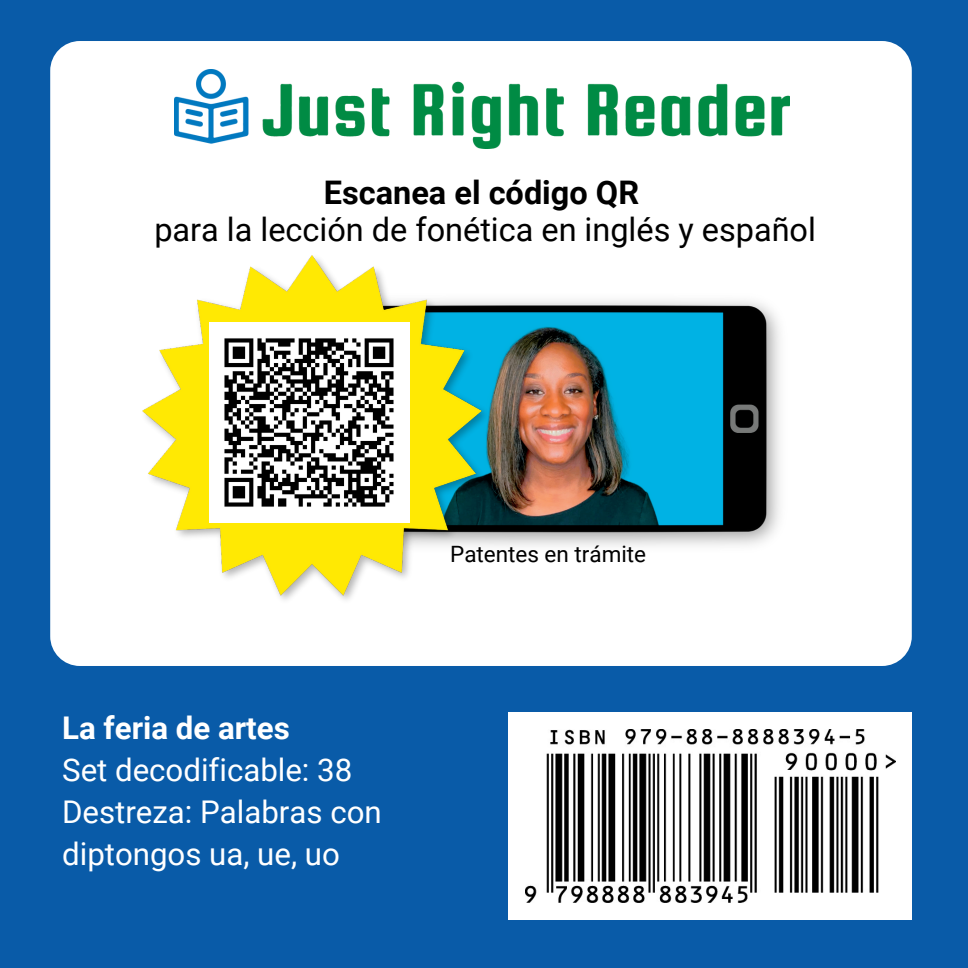
<style>
.page{position:relative;width:968px;height:968px;background:#095ba8}
.page>*{position:absolute;margin:0;border:0;box-sizing:border-box;transform-origin:0 0}
.t1{font:32.5px "Roboto";color:#000}
.t2{font:700 32.5px "Roboto";color:#000}
.t3{font:31.25px/42.2px "Roboto";color:#fff}
.t4{font:700 31.25px "Roboto";color:#fff}
.t5{font:22.5px "Roboto";color:#000}
</style>
<div class="page">
<div style="left:50px;top:41px;width:861px;height:625px;background:#fff;border-radius:30px"></div>
<div style="left:508px;top:712px;width:403px;height:207px;background:#fff"></div>
<img style="left:174px;top:70px;width:615px;height:79px">
<img style="left:495px;top:300px;width:285px;height:246px">
<img style="left:142px;top:255px;width:353px;height:345px">
<img style="left:209px;top:322px;width:200px;height:201px">
<img style="left:525px;top:729px;width:370px;height:173px">
<p class="t2" style="left:324px;top:174px;width:317px">Escanea el código QR</p>
<p class="t1" style="left:154px;top:211px;width:663px">para la lección de fonética en inglés y español</p>
<p class="t4" style="left:62px;top:709px;width:229px">La feria de artes</p>
<p class="t3" style="left:62px;top:749px;width:321px">Set decodificable: 38<br>Destreza: Palabras con diptongos ua, ue, uo</p>
<p class="t5" style="left:450px;top:541px;width:197px">Patentes en trámite</p>
</div>
